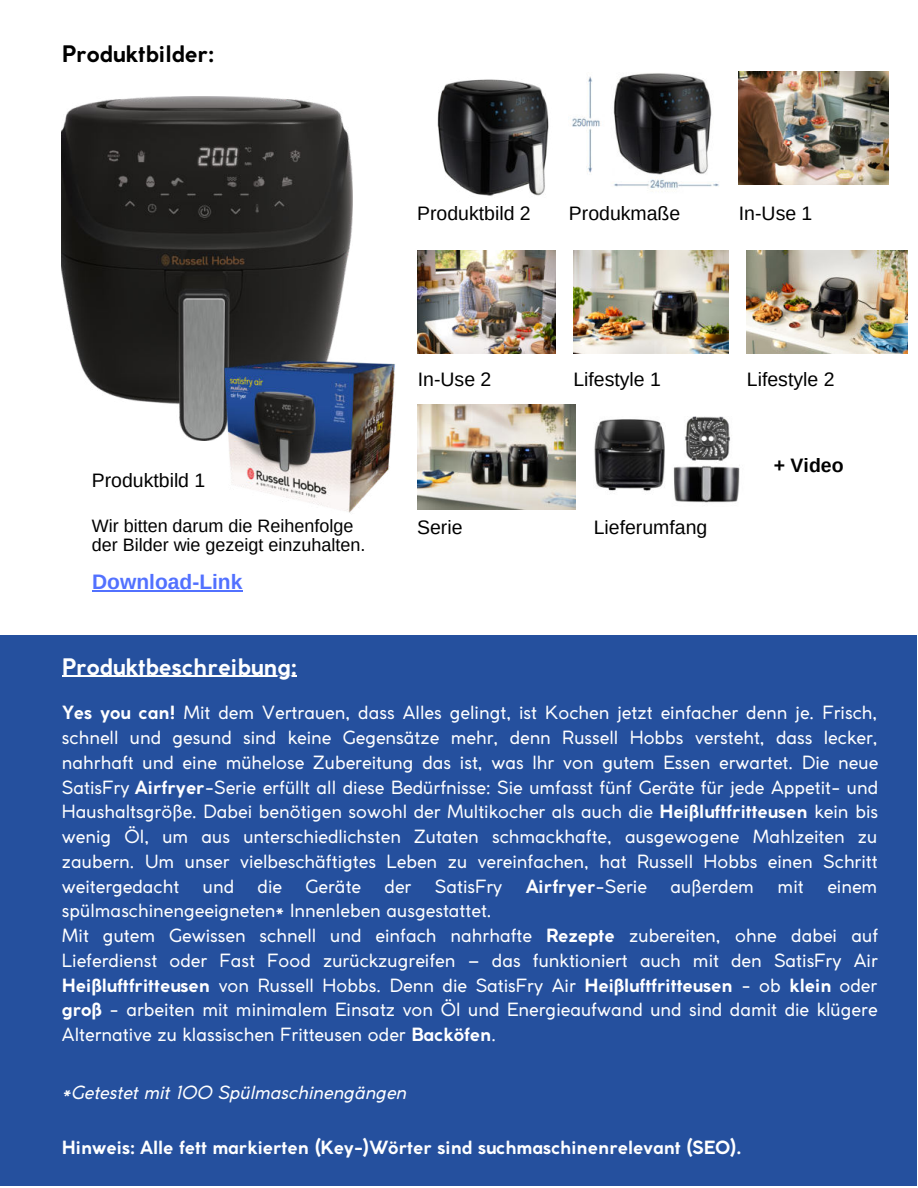
<style>
.page{position:relative;width:918px;height:1188px;background:#fff}
.page>*{position:absolute;margin:0;border:0;box-sizing:border-box;transform-origin:0 0}
.t1{font:700 22.5px "Coco Gothic";color:#fff}
.t2{font:700 22.5px "Coco Gothic";color:#000}
.t3{font:700 21px "Arimo";color:#5271ff}
.t4{font:19.5px "Arimo";color:#000}
.t5{font:700 19.5px "Arimo";color:#000}
.t6{font:18px/24.8px "Coco Gothic";color:#fff;text-align:justify}
.t7{font:700 18px "Coco Gothic";color:#fff}
.t8{font:18px/19.2px "Arimo";color:#000}
.t9{font:italic 18px "Coco Gothic";color:#fff}
.s1{font-weight:700}
.s2{font-weight:400}
</style>
<div class="page">
<div style="left:0;top:635px;width:917px;height:551px;background:#25509e"></div>
<img style="left:62px;top:97px;width:290px;height:344px">
<img style="left:211px;top:346px;width:185px;height:167px">
<img style="left:594px;top:416px;width:146px;height:87px">
<img style="left:573px;top:250px;width:156px;height:104px">
<img style="left:747px;top:250px;width:161px;height:104px">
<img style="left:418px;top:405px;width:157px;height:104px">
<img style="left:739px;top:72px;width:150px;height:112px">
<img style="left:417px;top:250px;width:139px;height:104px">
<img style="left:437px;top:79px;width:112px;height:117px">
<img style="left:572px;top:73px;width:147px;height:117px">
<hr style="left:62px;top:676px;width:234px;height:1px;background:#fff">
<hr style="left:92px;top:590px;width:150px;height:2px;background:#5271ff">
<p class="t2" style="left:62px;top:37px;width:153px">Produktbilder:</p>
<p class="t4" style="left:417px;top:201px;width:115px">Produktbild 2</p>
<p class="t4" style="left:569px;top:201px;width:113px">Produkmaße</p>
<p class="t4" style="left:739px;top:201px;width:75px">In-Use 1</p>
<p class="t4" style="left:92px;top:468px;width:115px">Produktbild 1</p>
<p class="t8" style="left:92px;top:516px;width:275px">Wir bitten darum die Reihenfolge der Bilder wie gezeigt einzuhalten.</p>
<p class="t3" style="left:92px;top:568px;width:152px">Download-Link</p>
<p class="t1" style="left:62px;top:650px;width:236px">Produktbeschreibung:</p>
<p class="t4" style="left:418px;top:366px;width:75px">In-Use 2</p>
<p class="t4" style="left:417px;top:515px;width:47px">Serie</p>
<p class="t4" style="left:573px;top:366px;width:89px">Lifestyle 1</p>
<p class="t4" style="left:594px;top:515px;width:115px">Lieferumfang</p>
<p class="t4" style="left:747px;top:366px;width:89px">Lifestyle 2</p>
<p class="t5" style="left:774px;top:452px;width:71px">+ Video</p>
<p class="t6" style="left:62px;top:700px;width:818px"><span class="s1">Yes you can!</span> Mit dem Vertrauen, dass Alles gelingt, ist Kochen jetzt einfacher denn je. Frisch, schnell und gesund sind keine Gegensätze mehr, denn Russell Hobbs versteht, dass lecker, nahrhaft und eine mühelose Zubereitung das ist, was Ihr von gutem Essen erwartet. Die neue SatisFry <span class="s1">Airfryer</span>-Serie erfüllt all diese Bedürfnisse: Sie umfasst fünf Geräte für jede Appetit- und Haushaltsgröße. Dabei benötigen sowohl der Multikocher als auch die <span class="s1">Heißluftfritteusen</span> kein bis wenig Öl, um aus unterschiedlichsten Zutaten schmackhafte, ausgewogene Mahlzeiten zu zaubern. Um unser vielbeschäftigtes Leben zu vereinfachen, hat Russell Hobbs einen Schritt weitergedacht</p>
<p class="t6" style="left:203px;top:873px;width:33px">und</p>
<p class="t6" style="left:258px;top:873px;width:26px">die</p>
<p class="t6" style="left:305px;top:873px;width:57px">Geräte</p>
<p class="t6" style="left:385px;top:873px;width:28px">der</p>
<p class="t6" style="left:435px;top:873px;width:69px">SatisFry</p>
<p class="t7" style="left:526px;top:872px;width:123px">Airfryer<span class="s2">-Serie</span></p>
<p class="t6" style="left:671px;top:873px;width:85px">außerdem</p>
<p class="t6" style="left:778px;top:873px;width:28px">mit</p>
<p class="t6" style="left:827px;top:873px;width:51px">einem</p>
<p class="t6" style="left:62px;top:898px;width:818px;text-align:left">spülmaschinengeeigneten* Innenleben ausgestattet.<br>Mit gutem Gewissen schnell und einfach nahrhafte <span class="s1">Rezepte</span> zubereiten, ohne dabei auf Lieferdienst oder Fast Food zurückzugreifen – das funktioniert auch mit den SatisFry Air <span class="s1">Heißluftfritteusen</span> von Russell Hobbs. Denn die SatisFry Air <span class="s1">Heißluftfritteusen</span> - ob <span class="s1">klein</span> oder <span class="s1">groß</span> - arbeiten mit minimalem Einsatz von Öl und Energieaufwand und sind damit die klügere Alternative zu klassischen Fritteusen oder <span class="s1">Backöfen</span>.</p>
<p class="t9" style="left:62px;top:1079px;width:346px">*Getestet mit 100 Spülmaschinengängen</p>
<p class="t7" style="left:62px;top:1134px;width:681px">Hinweis: Alle fett markierten (Key-)Wörter sind suchmaschinenrelevant (SEO).</p>
</div>
